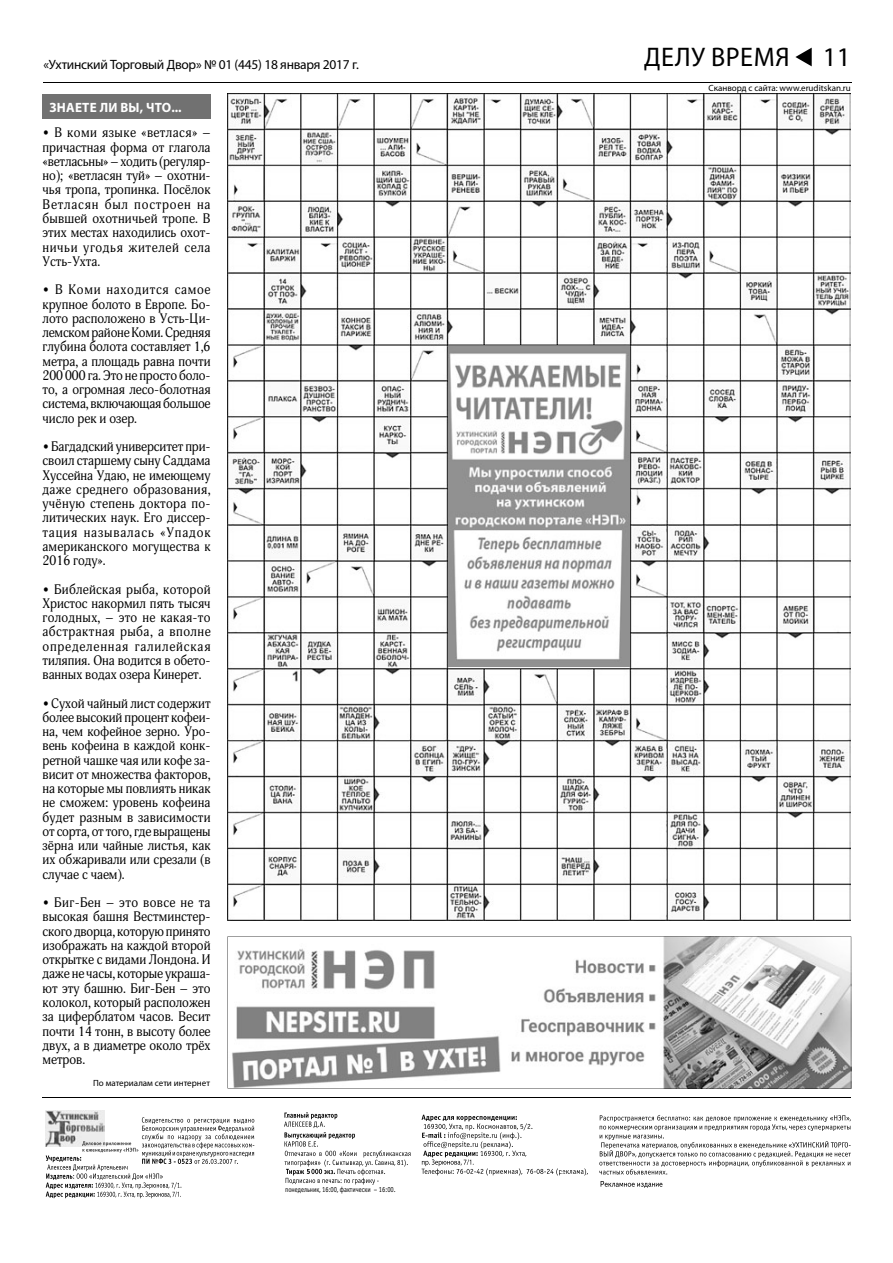
<style>
.page{position:relative;width:893px;height:1263px;background:#fff}
.page>*{position:absolute;margin:0;border:0;box-sizing:border-box;transform-origin:0 0}
.t1{font:27px "Myriad Pro";letter-spacing:.02em;color:#000}
.t2{font:13.5px/14.2px "Adonis C";color:#000;text-align:justify;scale:.94 1}
.t3{font:13.5px "Myriad Pro";letter-spacing:-.02em;color:#000}
.t4{font:700 13.5px "Myriad Pro";letter-spacing:.02em;color:#fff}
.t5{font:9px "Myriad Pro";color:#000}
.t6{font:7.65px "Officina Sans C";color:#000;scale:.84 1}
</style>
<div class="page">
<hr style="left:43px;top:82px;width:808px;height:1px;background:#000">
<svg style="left:795px;top:48px;width:16px;height:18px"></svg>
<img style="left:46px;top:1110px;width:58px;height:7px">
<svg style="left:600px;top:1181px;width:62px;height:7px"></svg>
<svg style="left:599px;top:1115px;width:252px;height:60px"></svg>
<div style="left:42px;top:94px;width:168px;height:24px;background:#717171"></div>
<svg style="left:284px;top:1112px;width:126px;height:73px"></svg>
<svg style="left:46px;top:1117px;width:208px;height:81px"></svg>
<svg style="left:421px;top:1115px;width:167px;height:61px"></svg>
<hr style="left:43px;top:1097px;width:807px;height:1px;background:#000">
<svg style="left:227px;top:936px;width:624px;height:153px"></svg>
<img style="left:227px;top:94px;width:623px;height:826px">
<img style="left:449px;top:347px;width:180px;height:319px">
<p class="t3" style="left:44px;top:59px;width:317px">«Ухтинский Торговый Двор» № 01 (445) 18 января 2017 г.</p>
<h1 class="t1" style="left:644px;top:47px;width:208px">ДЕЛУ ВРЕМЯ 11</h1>
<p class="t4" style="left:49px;top:102px;width:134px">ЗНАЕТЕ ЛИ ВЫ, ЧТО...</p>
<p class="t2" style="left:43px;top:127px;width:180px">• В коми языке «ветлася» – причастная форма от глагола «ветласьны» – ходить (регуляр&shy;но); «ветласян туй» – охотни&shy;чья тропа, тропинка. Посёлок Ветласян был построен на бывшей охотничьей тропе. В этих местах находились охот&shy;ничьи угодья жителей села Усть-Ухта.</p>
<p class="t2" style="left:43px;top:284px;width:180px">• В Коми находится самое крупное болото в Европе. Бо&shy;лото расположено в Усть-Ци&shy;лемском районе Коми. Средняя глубина болота составляет 1,6 метра, а площадь равна почти 200 000 га. Это не просто боло&shy;то, а огромная лесо-болотная система, включающая большое число рек и озер.</p>
<p class="t2" style="left:43px;top:441px;width:180px">• Багдадский университет при&shy;своил старшему сыну Саддама Хуссейна Удаю, не имеющему даже среднего образования, учёную степень доктора по&shy;литических наук. Его диссер&shy;тация называлась «Упадок американского могущества к 2016 году».</p>
<p class="t2" style="left:43px;top:583px;width:180px">• Библейская рыба, которой Христос накормил пять тысяч голодных, – это не какая-то абстрактная рыба, а вполне определенная галилейская тиляпия. Она водится в обето&shy;ванных водах озера Кинерет.</p>
<p class="t2" style="left:43px;top:698px;width:180px">• Сухой чайный лист содержит более высокий процент кофеи&shy;на, чем кофейное зерно. Уро&shy;вень кофеина в каждой конк&shy;ретной чашке чая или кофе за&shy;висит от множества факторов, на которые мы повлиять никак не сможем: уровень кофеина будет разным в зависимости от сорта, от того, где выращены зёрна или чайные листья, как их обжаривали или срезали (в случае с чаем).</p>
<p class="t2" style="left:43px;top:897px;width:180px">• Биг-Бен – это вовсе не та высокая башня Вестминстер&shy;ского дворца, которую принято изображать на каждой второй открытке с видами Лондона. И даже не часы, которые украша&shy;ют эту башню. Биг-Бен – это колокол, который расположен за циферблатом часов. Весит почти 14 тонн, в высоту более двух, а в диаметре около трёх метров.</p>
<p class="t5" style="left:708px;top:85px;width:144px">Сканворд с сайта: www.eruditskan.ru</p>
<p class="t5" style="left:93px;top:1080px;width:118px">По материалам сети интернет</p>
<p class="t6" style="left:285px;top:1186px;width:133px">понедельник, 16:00, фактически – 16:00.</p>
</div>
